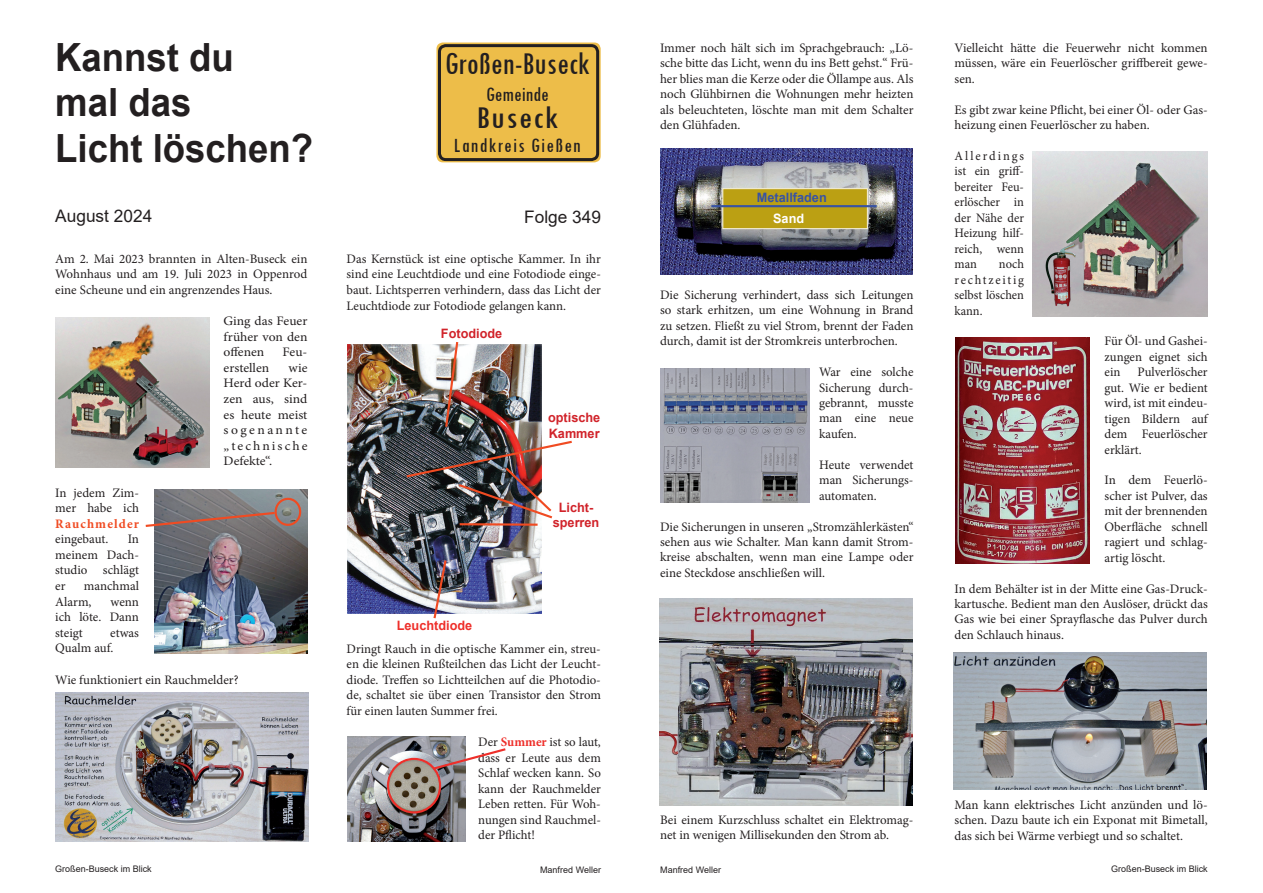
<style>
.page{position:relative;width:1263px;height:893px;background:#fff}
.page>*{position:absolute;margin:0;border:0;box-sizing:border-box;transform-origin:0 0}
.t1{font:700 38.85px/45.3px "Arial";color:#231f20;scale:.94 1}
.t2{font:condensed 33px "Tw Cen";color:#231f20}
.t3{font:condensed 33px "Tw Cen";color:#231f20;scale:1.13 1}
.t4{font:condensed 21px "Tw Cen";letter-spacing:.06em;color:#231f20}
.t5{font:condensed 21px "Tw Cen";color:#231f20}
.t6{font:17.25px "Arial";color:#231f20}
.t7{font:12.9px/15.5px "Minion Pro";color:#231f20;text-align:justify}
.t8{font:12.9px/15.5px "Minion Pro";color:#231f20;text-align:justify;scale:.96 1}
.t9{font:12.9px/15.6px "Minion Pro";color:#231f20;text-align:justify;scale:1.05 1}
.t10{font:700 12.9px/15.6px "Arial";color:#d1232a}
.t11{font:700 12.9px "Minion Pro";letter-spacing:.085em;color:#f04b22}
.t12{font:700 12.9px "Arial";color:#ee2f2a}
.t13{font:700 12.9px "Arial";color:#3853a3}
.t14{font:700 12.9px "Arial";color:#fff}
.t15{font:9px "Arial";color:#231f20}
.s1{font-weight:700;color:#ee2f2a}
</style>
<div class="page">
<div style="left:436px;top:43px;width:165px;height:119px;background:#edbd49;border-radius:6px"></div>
<div style="left:438px;top:44px;width:161px;height:117px;border:3px solid #231f20;border-radius:6px"></div>
<img style="left:660px;top:148px;width:253px;height:126px">
<img style="left:55px;top:318px;width:154px;height:150px">
<img style="left:155px;top:489px;width:153px;height:165px">
<div style="left:275px;top:498px;width:26px;height:28px;border:2px solid #f04b22;border-radius:50%"></div>
<svg style="left:145px;top:511px;width:132px;height:17px"></svg>
<img style="left:55px;top:693px;width:253px;height:148px">
<img style="left:347px;top:345px;width:195px;height:269px">
<svg style="left:432px;top:558px;width:16px;height:61px"></svg>
<svg style="left:444px;top:342px;width:16px;height:87px"></svg>
<hr style="left:460px;top:523px;width:78px;height:3px;background:#f04b22">
<img style="left:404px;top:439px;width:168px;height:81px">
<img style="left:348px;top:737px;width:118px;height:105px">
<div style="left:387px;top:758px;width:54px;height:55px;border:2px solid #ee2f2a;border-radius:50%"></div>
<svg style="left:430px;top:747px;width:76px;height:24px"></svg>
<img style="left:660px;top:369px;width:149px;height:133px">
<div style="left:722px;top:188px;width:146px;height:41px;background:#bba013;border:1px solid #f2ecd2"></div>
<hr style="left:711px;top:205px;width:166px;height:2px;background:#3853a3">
<img style="left:660px;top:598px;width:253px;height:207px">
<img style="left:1033px;top:151px;width:175px;height:166px">
<img style="left:955px;top:337px;width:135px;height:226px">
<img style="left:954px;top:653px;width:253px;height:137px">
<h1 class="t1" style="left:55px;top:35px;width:276px">Kannst du<br>mal das<br>Licht löschen?</h1>
<h2 class="t2" style="left:445px;top:44px;width:147px">Großen-Buseck</h2>
<h3 class="t5" style="left:486px;top:82px;width:64px">Gemeinde</h3>
<h2 class="t3" style="left:476px;top:98px;width:74px">Buseck</h2>
<h3 class="t4" style="left:454px;top:133px;width:128px">Landkreis Gießen</h3>
<h3 class="t6" style="left:55px;top:204px;width:99px">August 2024</h3>
<h3 class="t6" style="left:524px;top:205px;width:78px">Folge 349</h3>
<p class="t7" style="left:55px;top:251px;width:254px">Am 2. Mai 2023 brannten in Alten-Buseck ein Wohnhaus und am 19. Juli 2023 in Oppenrod eine Scheune und ein angrenzendes Haus.</p>
<p class="t9" style="left:224px;top:313px;width:81px">Ging das Feuer früher von den offenen</p>
<p class="t9" style="left:283px;top:344px;width:25px">Feu-</p>
<p class="t9" style="left:224px;top:360px;width:45px">erstellen</p>
<p class="t9" style="left:224px;top:360px;width:81px;text-indent:65px">wie Herd oder Ker&shy;zen aus, sind es heute meist sogenannte „technische Defekte“.</p>
<p class="t7" style="left:55px;top:485px;width:85px">In jedem Zim&shy;mer habe ich</p>
<p class="t11" style="left:55px;top:514px;width:85px">Rauchmelder</p>
<p class="t7" style="left:55px;top:531px;width:55px">eingebaut.</p>
<p class="t7" style="left:55px;top:531px;width:85px;text-indent:72px">In meinem Dach&shy;studio schlägt er</p>
<p class="t7" style="left:55px;top:578px;width:85px;text-indent:29px">manchmal<br>Alarm,</p>
<p class="t7" style="left:55px;top:594px;width:85px;text-indent:55px">wenn ich löte. Dann steigt</p>
<p class="t7" style="left:55px;top:625px;width:85px;text-indent:55px">etwas<br>Qualm auf.</p>
<p class="t7" style="left:55px;top:672px;width:185px">Wie funktioniert ein Rauchmelder?</p>
<p class="t7" style="left:347px;top:251px;width:256px">Das Kernstück ist eine optische Kammer. In ihr sind eine Leuchtdiode und eine Fotodiode einge&shy;baut. Lichtsperren verhindern, dass das Licht der Leuchtdiode zur Fotodiode gelangen kann.</p>
<p class="t10" style="left:441px;top:326px;width:63px">Fotodiode</p>
<p class="t12" style="left:397px;top:616px;width:77px">Leuchtdiode</p>
<p class="t10" style="left:548px;top:410px;width:54px">optische<br>Kammer</p>
<p class="t10" style="left:553px;top:500px;width:48px;text-align:center">Licht&shy;sperren</p>
<p class="t7" style="left:347px;top:641px;width:256px">Dringt Rauch in die optische Kammer ein, streu&shy;en die kleinen Rußteilchen das Licht der Leucht&shy;diode. Treffen so Lichtteilchen auf die Photodio&shy;de, schaltet sie über einen Transistor den Strom für einen lauten Summer frei.</p>
<p class="t7" style="left:478px;top:734px;width:124px">Der <span class="s1">Summer</span> ist so laut, dass er Leute aus dem Schlaf wecken kann. So kann der Rauchmelder Leben retten. Für Woh&shy;nungen sind Rauchmel&shy;der Pflicht!</p>
<p class="t7" style="left:660px;top:40px;width:255px">Immer noch hält sich im Sprachgebrauch: „Lö&shy;sche bitte das Licht, wenn du ins Bett gehst.“ Frü&shy;her blies man die Kerze oder die Öllampe aus. Als noch Glühbirnen die Wohnungen mehr heizten als beleuchteten, löschte man mit dem Schalter den Glühfaden.</p>
<p class="t13" style="left:757px;top:188px;width:71px">Metallfaden</p>
<p class="t14" style="left:773px;top:210px;width:33px">Sand</p>
<p class="t7" style="left:660px;top:287px;width:255px">Die Sicherung verhindert, dass sich Leitungen so stark erhitzen, um eine Wohnung in Brand zu setzen. Fließt zu viel Strom, brennt der Faden durch, damit ist der Stromkreis unterbrochen.</p>
<p class="t7" style="left:819px;top:364px;width:96px">War eine solche Sicherung durch&shy;gebrannt, musste man eine neue kaufen.</p>
<p class="t7" style="left:819px;top:457px;width:96px">Heute verwendet man Sicherungs&shy;automaten.</p>
<p class="t7" style="left:660px;top:519px;width:255px">Die Sicherungen in unseren „Stromzählerkästen“ sehen aus wie Schalter. Man kann damit Strom&shy;kreise abschalten, wenn man eine Lampe oder eine Steckdose anschließen will.</p>
<p class="t7" style="left:954px;top:40px;width:255px">Vielleicht hätte die Feuerwehr nicht kommen müssen, wäre ein Feuerlöscher griffbereit gewe&shy;sen.</p>
<p class="t7" style="left:954px;top:102px;width:255px">Es gibt zwar keine Pflicht, bei einer Öl- oder Gas&shy;heizung einen Feuerlöscher zu haben.</p>
<p class="t8" style="left:954px;top:148px;width:74px">Allerdings ist ein griff&shy;bereiter Feu&shy;erlöscher in der Nähe der Heizung hilf&shy;reich, wenn man</p>
<p class="t8" style="left:954px;top:256px;width:74px;text-indent:44px">noch rechtzeitig selbst löschen kann.</p>
<p class="t7" style="left:1104px;top:334px;width:105px">Für Öl- und Gashei&shy;zungen eignet sich ein</p>
<p class="t7" style="left:1104px;top:364px;width:105px;text-indent:33px">Pulverlöscher gut. Wie er bedient wird, ist mit eindeu&shy;tigen Bildern auf dem Feuerlöscher erklärt.</p>
<p class="t7" style="left:1104px;top:473px;width:105px">In dem Feuerlö&shy;scher ist Pulver, das mit der brennenden Oberfläche schnell ragiert und schlag&shy;artig löscht.</p>
<p class="t7" style="left:954px;top:581px;width:255px">In dem Behälter ist in der Mitte eine Gas-Druck&shy;kartusche. Bedient man den Auslöser, drückt das Gas wie bei einer Sprayflasche das Pulver durch den Schlauch hinaus.</p>
<p class="t7" style="left:660px;top:812px;width:255px">Bei einem Kurzschluss schaltet ein Elektromag&shy;net in wenigen Millisekunden den Strom ab.</p>
<p class="t7" style="left:954px;top:797px;width:255px">Man kann elektrisches Licht anzünden und lö&shy;schen. Dazu baute ich ein Exponat mit Bimetall, das sich bei Wärme verbiegt und so schaltet.</p>
<p class="t15" style="left:55px;top:862px;width:98px">Großen-Buseck im Blick</p>
<p class="t15" style="left:540px;top:864px;width:62px">Manfred Weller</p>
<p class="t15" style="left:660px;top:863px;width:62px">Manfred Weller</p>
<p class="t15" style="left:1111px;top:862px;width:98px">Großen-Buseck im Blick</p>
</div>
